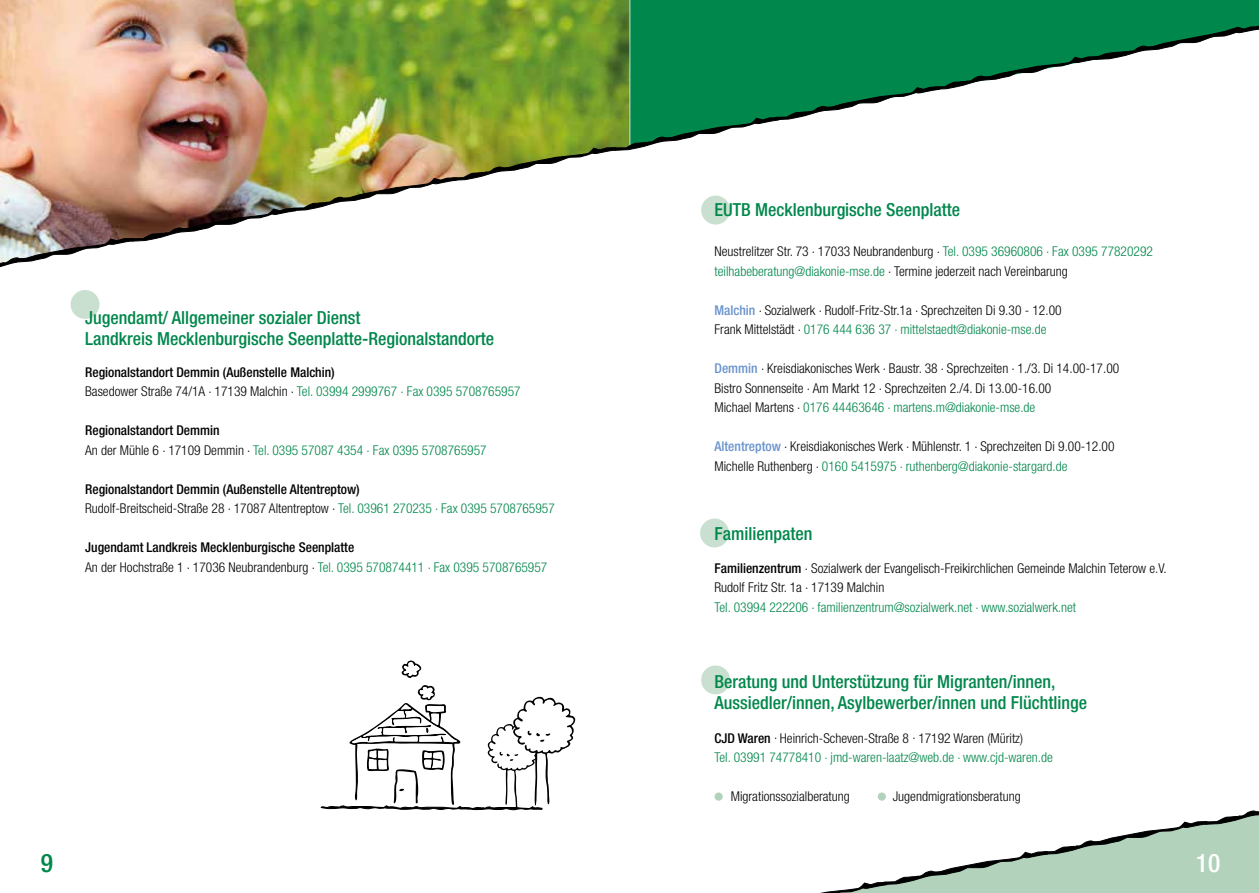
<style>
.page{position:relative;width:1259px;height:893px;background:#fff}
.page>*{position:absolute;margin:0;border:0;box-sizing:border-box;transform-origin:0 0}
.t1{font:500 condensed 25.5px "Helvetica Neue";color:#fff}
.t2{font:500 condensed 25.5px "Helvetica Neue";color:#00874b}
.t3{font:500 condensed 18px/21px "Helvetica Neue";color:#00874b}
.t4{font:300 condensed 13.5px/19.5px "Helvetica Neue";color:#000}
.t5{font:500 condensed 13.5px/19.5px "Helvetica Neue";color:#000}
.t6{font:300 condensed 13.5px/19.5px "Helvetica Neue";color:#00874b}
.s1{font-weight:300}
.s2{font-weight:300;color:#00874b}
.s3{font-weight:500;color:#000}
.s4{color:#000}
.s5{color:#00874b}
.s6{font-weight:500;color:#6993cd}
.s7{font-weight:500}
</style>
<div class="page">
<div style="left:701px;top:665px;width:29px;height:29px;background:#c9dfcf;border-radius:50%"></div>
<div style="left:71px;top:290px;width:28px;height:29px;background:#c9dfcf;border-radius:50%"></div>
<div style="left:700px;top:519px;width:29px;height:28px;background:#c9dfcf;border-radius:50%"></div>
<svg style="left:820px;top:810px;width:439px;height:83px"></svg>
<img style="left:0;top:0;width:1259px;height:268px">
<div style="left:701px;top:196px;width:29px;height:29px;background:#c9dfcf;border-radius:50%"></div>
<div style="left:714px;top:792px;width:9px;height:9px;background:#b2d2bb;border-radius:50%"></div>
<div style="left:877px;top:792px;width:9px;height:9px;background:#b2d2bb;border-radius:50%"></div>
<svg style="left:401px;top:660px;width:20px;height:18px"></svg>
<svg style="left:321px;top:685px;width:254px;height:126px"></svg>
<h2 class="t3" style="left:85px;top:307px;width:410px">Jugendamt/ Allgemeiner sozialer Dienst<br>Landkreis Mecklenburgische Seenplatte-Regionalstandorte</h2>
<p class="t5" style="left:85px;top:362px;width:437px">Regionalstandort Demmin (Außenstelle Malchin)<br><span class="s1">Basedower Straße 74/1A </span><sup>.</sup> <span class="s1">17139 Malchin </span><sup>.</sup> <span class="s2">Tel. 03994 2999767 </span><sup>.</sup> <span class="s2">Fax 0395 5708765957</span></p>
<p class="t6" style="left:85px;top:421px;width:403px"><span class="s3">Regionalstandort Demmin<br></span><span class="s4">An der Mühle 6 </span><sup>.</sup> <span class="s4">17109 Demmin </span><sup>.</sup> Tel. 0395 57087 4354 . Fax 0395 5708765957</p>
<p class="t5" style="left:85px;top:479px;width:471px">Regionalstandort Demmin (Außenstelle Altentreptow)<br><span class="s1">Rudolf-Breitscheid-Straße 28 </span><sup>.</sup> <span class="s1">17087 Altentreptow </span><sup>.</sup> <span class="s2">Tel. 03961 270235 </span><sup>.</sup> <span class="s2">Fax 0395 5708765957</span></p>
<p class="t5" style="left:85px;top:538px;width:464px">Jugendamt Landkreis Mecklenburgische Seenplatte<br><span class="s1">An der Hochstraße 1 </span><sup>.</sup> <span class="s1">17036 Neubrandenburg </span><sup>.</sup> <span class="s2">Tel. 0395 570874411 </span><sup>.</sup> <span class="s2">Fax 0395 5708765957</span></p>
<h2 class="t3" style="left:714px;top:199px;width:247px">EUTB Mecklenburgische Seenplatte</h2>
<p class="t4" style="left:714px;top:242px;width:440px">Neustrelitzer Str. 73 . 17033 Neubrandenburg . <span class="s5">Tel. 0395 36960806 </span><sup>.</sup> <span class="s5">Fax 0395 77820292 teilhabeberatung@diakonie-mse.de</span> . Termine jederzeit nach Vereinbarung</p>
<p class="t4" style="left:714px;top:300px;width:348px"><span class="s6">Malchin</span> . Sozialwerk . Rudolf-Fritz-Str.1a . Sprechzeiten Di 9.30 - 12.00<br>Frank Mittelstädt . <span class="s5">0176 444 636 37 </span><sup>.</sup> <span class="s5">mittelstaedt@diakonie-mse.de</span></p>
<p class="t4" style="left:714px;top:359px;width:406px"><span class="s6">Demmin</span> . Kreisdiakonisches Werk . Baustr. 38 . Sprechzeiten . 1./3. Di 14.00-17.00<br>Bistro Sonnenseite . Am Markt 12 . Sprechzeiten 2./4. Di 13.00-16.00<br>Michael Martens . <span class="s5">0176 44463646 </span><sup>.</sup> <span class="s5">martens.m@diakonie-mse.de</span></p>
<p class="t4" style="left:714px;top:437px;width:401px"><span class="s6">Altentreptow</span> . Kreisdiakonisches Werk . Mühlenstr. 1 . Sprechzeiten Di 9.00-12.00<br>Michelle Ruthenberg . <span class="s5">0160 5415975 </span><sup>.</sup> <span class="s5">ruthenberg@diakonie-stargard.de</span></p>
<h2 class="t3" style="left:714px;top:522px;width:99px">Familienpaten</h2>
<p class="t4" style="left:714px;top:558px;width:453px"><span class="s7">Familienzentrum</span> . Sozialwerk der Evangelisch-Freikirchlichen Gemeinde Malchin Teterow e.V.<br>Rudolf Fritz Str. 1a . 17139 Malchin</p>
<p class="t6" style="left:714px;top:597px;width:363px">Tel. 03994 222206 . familienzentrum@sozialwerk.net . www.sozialwerk.net</p>
<h2 class="t3" style="left:714px;top:671px;width:374px">Beratung und Unterstützung für Migranten/innen,<br>Aussiedler/innen, Asylbewerber/innen und Flüchtlinge</h2>
<p class="t6" style="left:714px;top:728px;width:340px"><span class="s3">CJD Waren</span> <sup>.</sup> <span class="s4">Heinrich-Scheven-Straße 8 </span><sup>.</sup> <span class="s4">17192 Waren (Müritz)<br></span>Tel. 03991 74778410 . jmd-waren-laatz@web.de . www.cjd-waren.de</p>
<p class="t4" style="left:731px;top:786px;width:121px">Migrationssozialberatung</p>
<p class="t4" style="left:893px;top:786px;width:129px">Jugendmigrationsberatung</p>
<h1 class="t2" style="left:41px;top:848px;width:14px">9</h1>
<h1 class="t1" style="left:1195px;top:848px;width:26px">10</h1>
</div>
